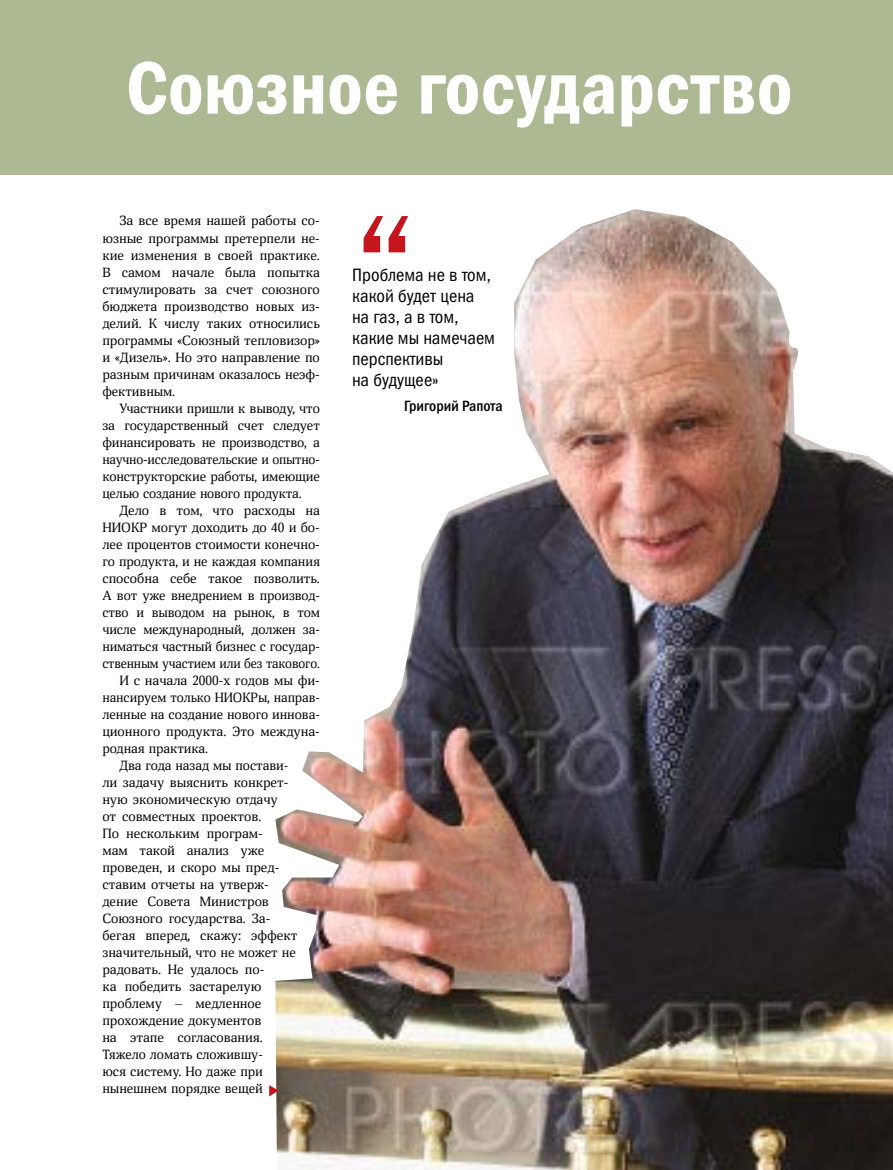
<style>
.page{position:relative;width:893px;height:1170px;background:#fff}
.page>*{position:absolute;margin:0;border:0;box-sizing:border-box;transform-origin:0 0}
.t1{font:600 75px "Franklin Gothic Cond ITC";color:#fff}
.t2{font:18px/21px "Franklin Gothic Cond ITC";color:#000}
.t3{font:500 15px "Franklin Gothic Cond ITC";color:#000}
.t4{font:13.2px/17px "Deca Serif";color:#000;text-align:justify}
.t5{font:13.2px "Deca Serif";color:#000;scale:.96 1}
</style>
<div class="page">
<img style="left:275px;top:209px;width:618px;height:960px">
<svg style="left:269px;top:1085px;width:9px;height:11px"></svg>
<svg style="left:364px;top:216px;width:44px;height:36px"></svg>
<div style="left:0;top:0;width:893px;height:174px;background:#acb993"></div>
<h1 class="t1" style="left:126px;top:44px;width:668px">Союзное государство</h1>
<p class="t4" style="left:102px;top:213px;width:219px;text-indent:17px">За все время нашей работы со&shy;юзные программы претерпели не&shy;кие изменения в своей практике.<br>В самом начале была попытка стимулировать за счет союзного бюджета производство новых из&shy;делий. К числу таких относились программы «Союзный тепловизор» и «Дизель». Но это направление по разным причинам оказалось неэф&shy;фективным.</p>
<p class="t4" style="left:102px;top:400px;width:219px;text-indent:17px">Участники пришли к выводу, что за государственный счет следует финансировать не производство, а научно-исследовательские и опытно&shy;конструкторские работы, имеющие целью создание нового продукта.</p>
<p class="t4" style="left:119px;top:502px;width:202px">Дело в том, что расходы на</p>
<p class="t4" style="left:102px;top:519px;width:219px">НИОКР могут доходить до 40 и бо-</p>
<p class="t4" style="left:102px;top:536px;width:219px">лее процентов стоимости конечно-</p>
<p class="t4" style="left:102px;top:553px;width:219px">го продукта, и не каждая компания</p>
<p class="t4" style="left:102px;top:570px;width:219px">способна себе такое позволить.</p>
<p class="t4" style="left:102px;top:587px;width:219px">А вот уже внедрением в производ-</p>
<p class="t4" style="left:102px;top:604px;width:219px">ство и выводом на рынок, в том</p>
<p class="t4" style="left:102px;top:621px;width:219px">числе международный, должен за-</p>
<p class="t4" style="left:102px;top:638px;width:219px">ниматься частный бизнес с государ-</p>
<p class="t5" style="left:102px;top:655px;width:228px">ственным участием или без такового.</p>
<p class="t4" style="left:119px;top:672px;width:202px">И с начала 2000-х годов мы фи-</p>
<p class="t4" style="left:102px;top:689px;width:219px">нансируем только НИОКРы, направ-</p>
<p class="t4" style="left:102px;top:706px;width:219px">ленные на создание нового иннова-</p>
<p class="t4" style="left:102px;top:723px;width:219px">ционного продукта. Это междуна-</p>
<p class="t4" style="left:102px;top:740px;width:107px">родная практика.</p>
<p class="t4" style="left:119px;top:757px;width:170px">Два года назад мы постави-</p>
<p class="t4" style="left:102px;top:774px;width:188px">ли задачу выяснить конкрет-</p>
<p class="t4" style="left:102px;top:791px;width:177px">ную экономическую отдачу</p>
<p class="t4" style="left:102px;top:808px;width:161px">от совместных проектов.</p>
<p class="t4" style="left:102px;top:825px;width:162px">По нескольким програм-</p>
<p class="t4" style="left:102px;top:842px;width:163px">мам такой анализ уже</p>
<p class="t4" style="left:102px;top:859px;width:179px">проведен, и скоро мы пред-</p>
<p class="t4" style="left:102px;top:876px;width:168px">ставим отчеты на утверж-</p>
<p class="t4" style="left:102px;top:893px;width:168px">дение Совета Министров</p>
<p class="t4" style="left:102px;top:910px;width:170px">Союзного государства. За-</p>
<p class="t4" style="left:102px;top:927px;width:197px">бегая вперед, скажу: эффект</p>
<p class="t4" style="left:102px;top:944px;width:195px">значительный, что не может не</p>
<p class="t4" style="left:102px;top:961px;width:164px">радовать. Не удалось по-</p>
<p class="t4" style="left:102px;top:978px;width:161px">ка победить застарелую</p>
<p class="t4" style="left:102px;top:995px;width:161px">проблему – медленное</p>
<p class="t4" style="left:102px;top:1012px;width:161px">прохождение документов</p>
<p class="t4" style="left:102px;top:1029px;width:162px">на этапе согласования.</p>
<p class="t4" style="left:102px;top:1046px;width:162px">Тяжело ломать сложившу-</p>
<p class="t4" style="left:102px;top:1063px;width:162px">юся систему. Но даже при</p>
<p class="t4" style="left:102px;top:1080px;width:162px">нынешнем порядке вещей</p>
<h2 class="t2" style="left:352px;top:264px;width:144px">Проблема не в том, какой будет цена на газ, а в том, какие мы намечаем перспективы<br>на будущее»</h2>
<p class="t3" style="left:404px;top:397px;width:100px">Григорий Рапота</p>
</div>
